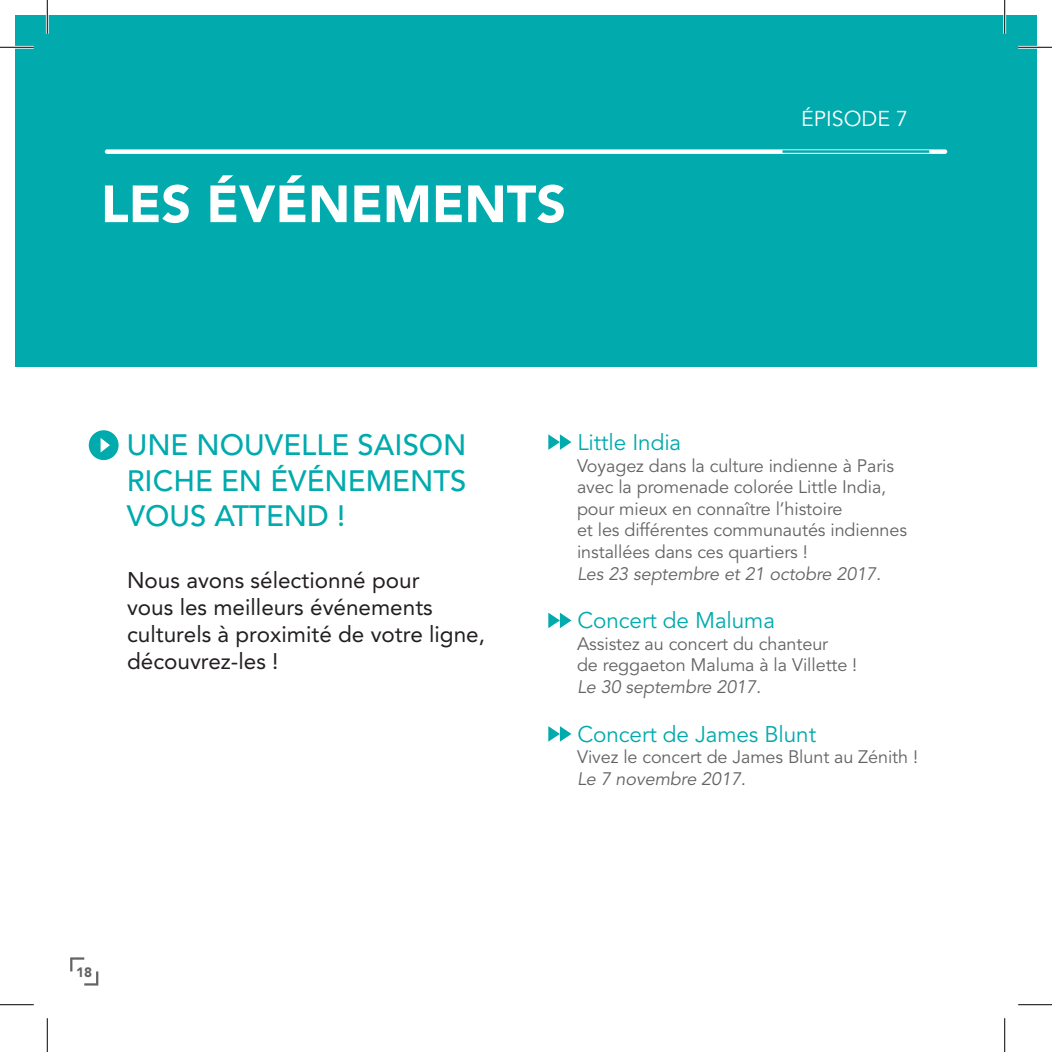
<style>
.page{position:relative;width:1052px;height:1052px;background:#fff}
.page>*{position:absolute;margin:0;border:0;box-sizing:border-box;transform-origin:0 0}
.t1{font:900 51.75px "Avenir LT Std";color:#fff}
.t2{font:500 29.25px/35.1px "Avenir LT Std";color:#00aaad;text-align:justify}
.t3{font:22.5px/27px "Avenir LT Std";color:#231f20}
.t4{font:22.5px "Avenir LT Std";letter-spacing:-.005em;color:#00aaad}
.t5{font:21.38px "Avenir LT Std";color:#fff}
.t6{font:18px/21.6px "Avenir LT Std";letter-spacing:-.005em;color:#636366}
.t7{font:italic 18px "Avenir LT Std";letter-spacing:-.005em;color:#636366}
.t8{font:900 13.5px "Avenir LT Std";color:#636366}
</style>
<div class="page">
<div style="left:15px;top:15px;width:1021px;height:351px;background:#00aaad"></div>
<svg style="left:105px;top:149px;width:842px;height:5px;background:#ceeeef"></svg>
<div style="left:89px;top:430px;width:30px;height:30px;background:#00aaad;border-radius:50%"></div>
<svg style="left:101px;top:438px;width:9px;height:14px"></svg>
<svg style="left:548px;top:434px;width:23px;height:16px"></svg>
<svg style="left:548px;top:612px;width:23px;height:16px"></svg>
<svg style="left:548px;top:726px;width:23px;height:15px"></svg>
<svg style="left:70px;top:957px;width:28px;height:28px"></svg>
<hr style="left:0;top:46px;width:34px;height:3px;background:#fff">
<hr style="left:1017px;top:46px;width:34px;height:3px;background:#fff">
<hr style="left:46px;top:0;width:3px;height:34px;background:#fff">
<hr style="left:1003px;top:0;width:2px;height:34px;background:#fff">
<hr style="left:0;top:47px;width:34px;height:1px;background:#000">
<hr style="left:1017px;top:47px;width:34px;height:1px;background:#000">
<hr style="left:0;top:1004px;width:34px;height:1px;background:#000">
<hr style="left:1017px;top:1004px;width:34px;height:1px;background:#000">
<hr style="left:47px;top:0;width:1px;height:34px;background:#000">
<hr style="left:47px;top:1017px;width:1px;height:34px;background:#000">
<hr style="left:1004px;top:0;width:1px;height:34px;background:#000">
<hr style="left:1004px;top:1017px;width:1px;height:34px;background:#000">
<h1 class="t1" style="left:101px;top:173px;width:466px">LES ÉVÉNEMENTS</h1>
<p class="t5" style="left:801px;top:106px;width:108px">ÉPISODE 7</p>
<h2 class="t2" style="left:127px;top:428px;width:341px">UNE NOUVELLE SAISON RICHE EN ÉVÉNEMENTS VOUS ATTEND !</h2>
<p class="t3" style="left:127px;top:566px;width:359px">Nous avons sélectionné pour<br>vous les meilleurs événements culturels à proximité de votre ligne, découvrez-les !</p>
<p class="t8" style="left:76px;top:963px;width:17px">18</p>
<p class="t4" style="left:577px;top:429px;width:105px">Little India</p>
<p class="t6" style="left:577px;top:455px;width:331px">Voyagez dans la culture indienne à Paris avec la promenade colorée Little India, pour mieux en connaître l’histoire<br>et les différentes communautés indiennes installées dans ces quartiers !</p>
<p class="t7" style="left:577px;top:562px;width:305px">Les 23 septembre et 21 octobre 2017.</p>
<p class="t4" style="left:577px;top:607px;width:199px">Concert de Maluma</p>
<p class="t6" style="left:577px;top:633px;width:282px">Assistez au concert du chanteur<br>de reggaeton Maluma à la Villette !</p>
<p class="t7" style="left:577px;top:676px;width:185px">Le 30 septembre 2017.</p>
<p class="t4" style="left:577px;top:720px;width:240px">Concert de James Blunt</p>
<p class="t6" style="left:577px;top:746px;width:342px">Vivez le concert de James Blunt au Zénith !</p>
<p class="t7" style="left:577px;top:768px;width:170px">Le 7 novembre 2017.</p>
</div>
